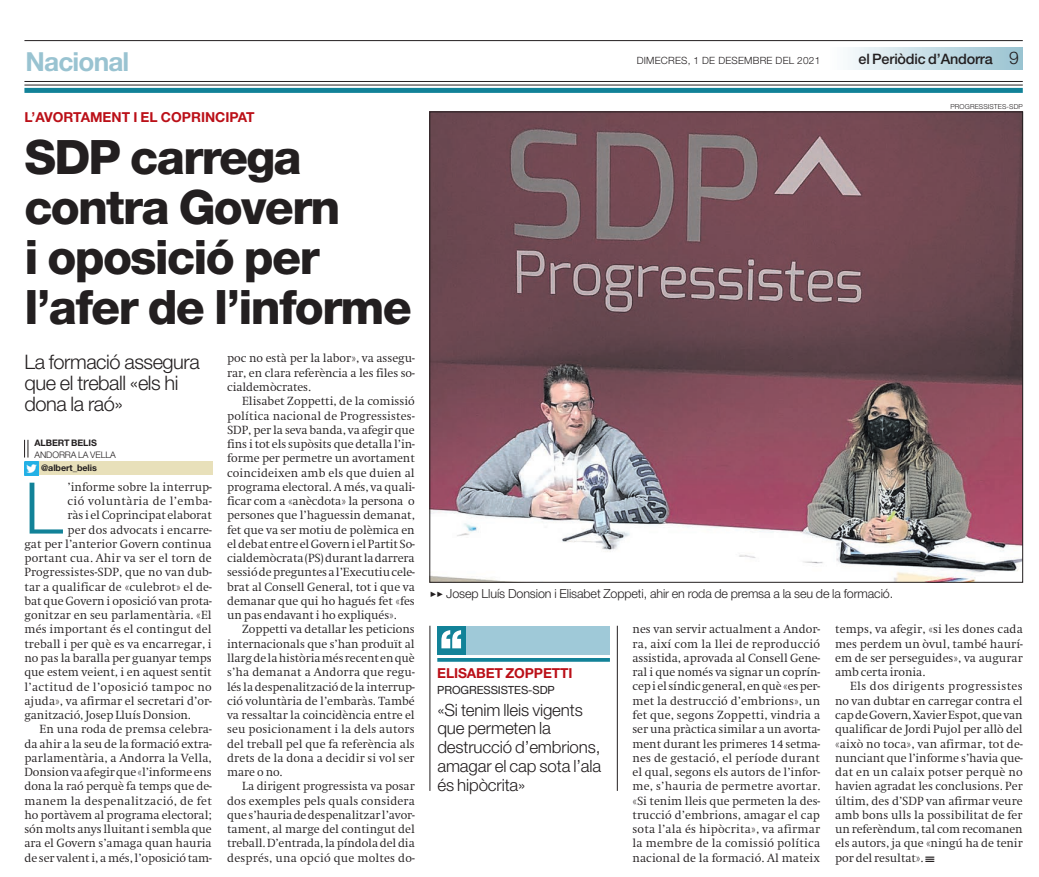
<style>
.page{position:relative;width:1039px;height:877px;background:#fff}
.page>*{position:absolute;margin:0;border:0;box-sizing:border-box;transform-origin:0 0}
.t1{font:300 71.25px "Helvetica Neue LT Std";color:#128298}
.t2{font:800 47.5px/49.8px "Helvetica Neue LT Std";letter-spacing:-.04em;color:#231f20}
.t3{font:700 26.25px "Helvetica Neue LT Std";letter-spacing:-.035em;color:#99c3d1}
.t4{font:300 20px/21.2px "Helvetica Neue LT Std";letter-spacing:-.025em;color:#231f20}
.t5{font:300 16.88px/18.8px "Helvetica Neue LT Std";letter-spacing:-.01em;color:#231f20}
.t6{font:500 14.38px "Helvetica Neue LT Std";letter-spacing:-.015em;color:#231f20}
.t7{font:700 13.75px "Helvetica Neue LT Std";letter-spacing:-.01em;color:#bb1018}
.t8{font:300 12.5px "Helvetica Neue LT Std";letter-spacing:-.01em;color:#231f20}
.t9{font:300 11.38px/14.2px "Swift ND Std";color:#231f20;text-align:justify}
.t10{font:300 11.38px "Swift ND Std";letter-spacing:.03em;color:#231f20}
.t11{font:300 11.38px "Swift ND Std";letter-spacing:.02em;color:#231f20}
.t12{font:300 11.38px "Swift ND Std";letter-spacing:.025em;color:#231f20}
.t13{font:300 11.38px "Swift ND Std";letter-spacing:.035em;color:#231f20}
.t14{font:11.25px "Helvetica Neue LT Std";letter-spacing:-.01em;color:#231f20}
.t15{font:300 10px "Helvetica Neue LT Std";letter-spacing:.02em;color:#231f20}
.t16{font:700 9px "Helvetica Neue LT Std";letter-spacing:-.01em;color:#231f20}
.t17{font:300 9px "Helvetica Neue LT Std";letter-spacing:-.01em;color:#231f20}
.t18{font:300 6.88px "Helvetica Neue LT Std";letter-spacing:.015em;color:#231f20}
.s1{font-weight:300;font-size:17.5px}
</style>
<div class="page">
<div style="left:827px;top:48px;width:195px;height:21px;background:linear-gradient(to right,#fff,#99c2d1)"></div>
<hr style="left:24px;top:81px;width:998px;height:1px;background:#231f20">
<hr style="left:24px;top:85px;width:998px;height:1px;background:#231f20">
<div style="left:24px;top:88px;width:998px;height:5px;background:#128298"></div>
<hr style="left:24px;top:40px;width:998px;height:1px;background:#231f20">
<img style="left:431px;top:114px;width:589px;height:466px">
<div style="left:31px;top:461px;width:181px;height:13px;background:#e8e0ba"></div>
<img style="left:24px;top:461px;width:15px;height:14px">
<svg style="left:24px;top:439px;width:5px;height:18px"></svg>
<div style="left:437px;top:625px;width:172px;height:29px;background:#9fc9d8"></div>
<svg style="left:437px;top:658px;width:172px;height:3px"></svg>
<hr style="left:429px;top:625px;width:1px;height:165px;background:#231f20">
<hr style="left:617px;top:625px;width:1px;height:165px;background:#231f20">
<div style="left:437px;top:625px;width:29px;height:29px;background:#128298"></div>
<svg style="left:441px;top:630px;width:20px;height:18px"></svg>
<h3 class="t3" style="left:26px;top:45px;width:105px">Nacional</h3>
<p class="t15" style="left:636px;top:54px;width:185px">DIMECRES, 1 DE DESEMBRE DEL 2021</p>
<p class="t6" style="left:858px;top:50px;width:162px">el Periòdic d’Andorra <span class="s1">9</span></p>
<p class="t18" style="left:950px;top:102px;width:74px">PROGRESSISTES-SDP</p>
<p class="t7" style="left:24px;top:108px;width:231px">L’AVORTAMENT I EL COPRINCIPAT</p>
<h2 class="t2" style="left:24px;top:132px;width:388px">SDP carrega contra Govern<br>i oposició per l’afer de l’informe</h2>
<h3 class="t4" style="left:24px;top:350px;width:177px">La formació assegura que el treball «els hi dona la raó»</h3>
<p class="t16" style="left:34px;top:437px;width:64px">ALBERT BELIS</p>
<p class="t17" style="left:34px;top:448px;width:83px">ANDORRA LA VELLA</p>
<p class="t9" style="left:227px;top:351px;width:189px">poc no està per la labor», va assegu&shy;rar, en clara referència a les files so&shy;cialdemòcrates.</p>
<p class="t9" style="left:227px;top:394px;width:189px;text-indent:15px">Elisabet Zoppetti, de la comissió política nacional de Progressistes-SDP, per la seva banda, va afegir que fins i tot els supòsits que detalla l’in&shy;forme per permetre un avortament coincideixen amb els que duien al programa electoral. A més, va quali&shy;ficar com a «anècdota» la persona o persones que l’haguessin demanat, fet que va ser motiu de polèmica en el debat entre el Govern i el Partit So&shy;cialdemòcrata (PS) durant la darrera sessió de preguntes a l’Executiu cele&shy;brat al Consell General, tot i que va demanar que qui ho hagués fet «fes un pas endavant i ho expliqués».</p>
<p class="t9" style="left:227px;top:622px;width:189px;text-indent:15px">Zoppetti va detallar les peticions internacionals que s’han produït al llarg de la història més recent en què s’ha demanat a Andorra que regu&shy;lés la despenalització de la interrup&shy;ció voluntària de l’embaràs. També va ressaltar la coincidència entre el seu posicionament i la dels autors del treball pel que fa referència als drets de la dona a decidir si vol ser mare o no.</p>
<p class="t9" style="left:227px;top:779px;width:189px;text-indent:15px">La dirigent progressista va posar dos exemples pels quals considera que s’hauria de despenalitzar l’avor&shy;tament, al marge del contingut del treball. D’entrada, la píndola del dia després, una opció que moltes do-</p>
<p class="t16" style="left:41px;top:462px;width:57px">@albert_belis</p>
<h1 class="t1" style="left:24px;top:464px;width:40px">L</h1>
<p class="t9" style="left:67px;top:479px;width:146px">’informe sobre la interrup-</p>
<p class="t13" style="left:67px;top:494px;width:146px">ció voluntària de l’emba-</p>
<p class="t9" style="left:67px;top:508px;width:146px">ràs i el Coprincipat elaborat</p>
<p class="t9" style="left:67px;top:522px;width:146px">per dos advocats i encarre-</p>
<p class="t9" style="left:24px;top:536px;width:189px">gat per l’anterior Govern continua</p>
<p class="t11" style="left:24px;top:551px;width:189px">portant cua. Ahir va ser el torn de</p>
<p class="t9" style="left:24px;top:565px;width:189px">Progressistes-SDP, que no van dub-</p>
<p class="t9" style="left:24px;top:579px;width:189px">tar a qualificar de «culebrot» el de-</p>
<p class="t9" style="left:24px;top:594px;width:189px">bat que Govern i oposició van prota-</p>
<p class="t9" style="left:24px;top:608px;width:189px">gonitzar en seu parlamentària. «El</p>
<p class="t9" style="left:24px;top:622px;width:189px">més important és el contingut del</p>
<p class="t9" style="left:24px;top:636px;width:189px">treball i per què es va encarregar, i</p>
<p class="t9" style="left:24px;top:651px;width:189px">no pas la baralla per guanyar temps</p>
<p class="t9" style="left:24px;top:665px;width:189px">que estem veient, i en aquest sentit</p>
<p class="t10" style="left:24px;top:679px;width:189px">l’actitud de l’oposició tampoc no</p>
<p class="t9" style="left:24px;top:693px;width:189px">ajuda», va afirmar el secretari d’or-</p>
<p class="t9" style="left:24px;top:708px;width:168px">ganització, Josep Lluís Donsion.</p>
<p class="t9" style="left:39px;top:722px;width:174px">En una roda de premsa celebra-</p>
<p class="t9" style="left:24px;top:736px;width:189px">da ahir a la seu de la formació extra-</p>
<p class="t9" style="left:24px;top:750px;width:189px">parlamentària, a Andorra la Vella,</p>
<p class="t9" style="left:24px;top:765px;width:189px">Donsion va afegir que «l’informe ens</p>
<p class="t9" style="left:24px;top:779px;width:189px">dona la raó perquè fa temps que de-</p>
<p class="t12" style="left:24px;top:793px;width:189px">manem la despenalització, de fet</p>
<p class="t9" style="left:24px;top:807px;width:189px">ho portàvem al programa electoral;</p>
<p class="t9" style="left:24px;top:822px;width:189px">són molts anys lluitant i sembla que</p>
<p class="t9" style="left:24px;top:836px;width:189px">ara el Govern s’amaga quan hauria</p>
<p class="t9" style="left:24px;top:850px;width:189px">de ser valent i, a més, l’oposició tam-</p>
<p class="t8" style="left:429px;top:586px;width:465px">✓✓ Josep Lluís Donsion i Elisabet Zoppeti, ahir en roda de premsa a la seu de la formació.</p>
<p class="t7" style="left:437px;top:664px;width:137px">ELISABET ZOPPETTI</p>
<p class="t14" style="left:437px;top:683px;width:119px">PROGRESSISTES-SDP</p>
<h3 class="t5" style="left:437px;top:699px;width:165px">«Si tenim lleis vigents que permeten la destrucció d’embrions, amagar el cap sota l’ala és hipòcrita»</h3>
<p class="t9" style="left:632px;top:622px;width:189px">nes van servir actualment a Andor&shy;ra, així com la llei de reproducció assistida, aprovada al Consell Gene&shy;ral i que només va signar un coprín&shy;cep i el síndic general, en què «es per&shy;met la destrucció d’embrions», un fet que, segons Zoppetti, vindria a ser una pràctica similar a un avorta&shy;ment durant les primeres 14 setma&shy;nes de gestació, el període durant el qual, segons els autors de l’infor&shy;me, s’hauria de permetre avortar. «Si tenim lleis que permeten la des&shy;trucció d’embrions, amagar el cap sota l’ala és hipòcrita», va afirmar la membre de la comissió política nacional de la formació. Al mateix</p>
<p class="t9" style="left:834px;top:622px;width:189px">temps, va afegir, «si les dones cada mes perdem un òvul, també haurí&shy;em de ser perseguides», va augurar amb certa ironia.</p>
<p class="t9" style="left:834px;top:679px;width:189px;text-indent:15px">Els dos dirigents progressistes no van dubtar en carregar contra el cap de Govern, Xavier Espot, que van qualificar de Jordi Pujol per allò del «això no toca», van afirmar, tot de&shy;nunciant que l’informe s’havia que&shy;dat en un calaix potser perquè no havien agradat les conclusions. Per últim, des d’SDP van afirmar veure amb bons ulls la possibilitat de fer un referèndum, tal com recomanen els autors, ja que «ningú ha de tenir por del resultat». ★</p>
</div>
